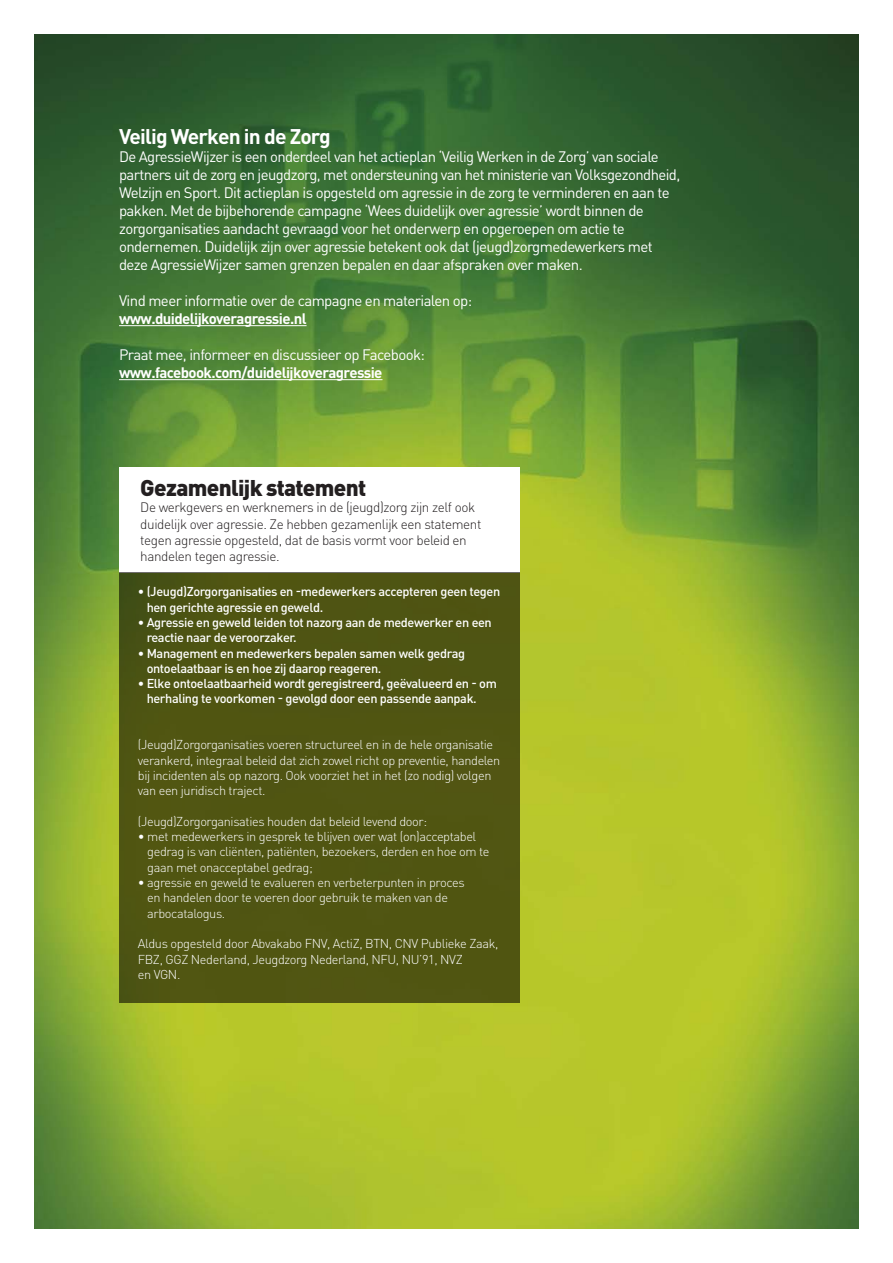
<style>
.page{position:relative;width:893px;height:1263px;background:#fff}
.page>*{position:absolute;margin:0;border:0;box-sizing:border-box;transform-origin:0 0}
.t1{font:900 22.5px "DINOT";letter-spacing:-.03em;color:#231f20}
.t2{font:700 21px "DINOT";letter-spacing:-.04em;color:#fff}
.t3{font:15px/18px "DINOT";letter-spacing:-.04em;color:#fff}
.t4{font:700 15px "DINOT";letter-spacing:-.04em;color:#fff}
.t5{font:300 13.5px/16.2px "DINOT";letter-spacing:-.03em;color:#231f20}
.t6{font:300 12.75px/15.3px "DINOT";letter-spacing:-.03em;color:#fff}
.t7{font:500 12.75px/15.3px "DINOT";letter-spacing:-.03em;color:#fff}
</style>
<div class="page">
<img style="left:34px;top:34px;width:825px;height:1195px">
<div style="left:119px;top:467px;width:400px;height:105px;background:#fff"></div>
<div style="left:119px;top:572px;width:400px;height:431px;background:#505512"></div>
<hr style="left:119px;top:325px;width:188px;height:1px;background:#fff">
<hr style="left:119px;top:379px;width:263px;height:1px;background:#fff">
<h2 class="t2" style="left:119px;top:122px;width:213px">Veilig Werken in de Zorg</h2>
<p class="t3" style="left:119px;top:147px;width:563px">De AgressieWijzer is een onderdeel van het actieplan ‘Veilig Werken in de Zorg’ van sociale partners uit de zorg en jeugdzorg, met ondersteuning van het ministerie van Volksgezondheid, Welzijn en Sport. Dit actieplan is opgesteld om agressie in de zorg te verminderen en aan te pakken. Met de bijbehorende campagne ‘Wees duidelijk over agressie’ wordt binnen de zorgorganisaties aandacht gevraagd voor het onderwerp en opgeroepen om actie te ondernemen. Duidelijk zijn over agressie betekent ook dat (jeugd)zorgmedewerkers met deze AgressieWijzer samen grenzen bepalen en daar afspraken over maken.</p>
<p class="t3" style="left:119px;top:291px;width:355px">Vind meer informatie over de campagne en materialen op:</p>
<p class="t4" style="left:119px;top:308px;width:189px">www.duidelijkoveragressie.nl</p>
<p class="t3" style="left:119px;top:345px;width:307px">Praat mee, informeer en discussieer op Facebook:</p>
<p class="t4" style="left:119px;top:362px;width:265px">www.facebook.com/duidelijkoveragressie</p>
<h1 class="t1" style="left:140px;top:473px;width:227px">Gezamenlijk statement</h1>
<p class="t5" style="left:140px;top:499px;width:343px">De werkgevers en werknemers in de (jeugd)zorg zijn zelf ook duidelijk over agressie. Ze hebben gezamenlijk een statement tegen agressie opgesteld, dat de basis vormt voor beleid en handelen tegen agressie.</p>
<p class="t7" style="left:147px;top:584px;width:355px;text-indent:-9px">• (Jeugd)Zorgorganisaties en -medewerkers accepteren geen tegen hen gerichte agressie en geweld.</p>
<p class="t7" style="left:147px;top:614px;width:347px;text-indent:-9px">• Agressie en geweld leiden tot nazorg aan de medewerker en een reactie naar de veroorzaker.</p>
<p class="t7" style="left:147px;top:645px;width:320px;text-indent:-9px">• Management en medewerkers bepalen samen welk gedrag ontoelaatbaar is en hoe zij daarop reageren.</p>
<p class="t7" style="left:147px;top:675px;width:352px;text-indent:-9px">• Elke ontoelaatbaarheid wordt geregistreerd, geëvalueerd en - om herhaling te voorkomen - gevolgd door een passende aanpak.</p>
<p class="t6" style="left:138px;top:737px;width:364px">(Jeugd)Zorgorganisaties voeren structureel en in de hele organisatie verankerd, integraal beleid dat zich zowel richt op preventie, handelen bij incidenten als op nazorg. Ook voorziet het in het (zo nodig) volgen van een juridisch traject.</p>
<p class="t6" style="left:138px;top:813px;width:291px">(Jeugd)Zorgorganisaties houden dat beleid levend door:</p>
<p class="t6" style="left:147px;top:829px;width:344px;text-indent:-9px">• met medewerkers in gesprek te blijven over wat (on)acceptabel gedrag is van cliënten, patiënten, bezoekers, derden en hoe om te gaan met onacceptabel gedrag;</p>
<p class="t6" style="left:147px;top:875px;width:319px;text-indent:-9px">• agressie en geweld te evalueren en verbeterpunten in proces en handelen door te voeren door gebruik te maken van de arbocatalogus.</p>
<p class="t6" style="left:138px;top:936px;width:362px">Aldus opgesteld door Abvakabo FNV, ActiZ, BTN, CNV Publieke Zaak,<br>FBZ, GGZ Nederland, Jeugdzorg Nederland, NFU, NU’91, NVZ<br>en VGN.</p>
</div>
